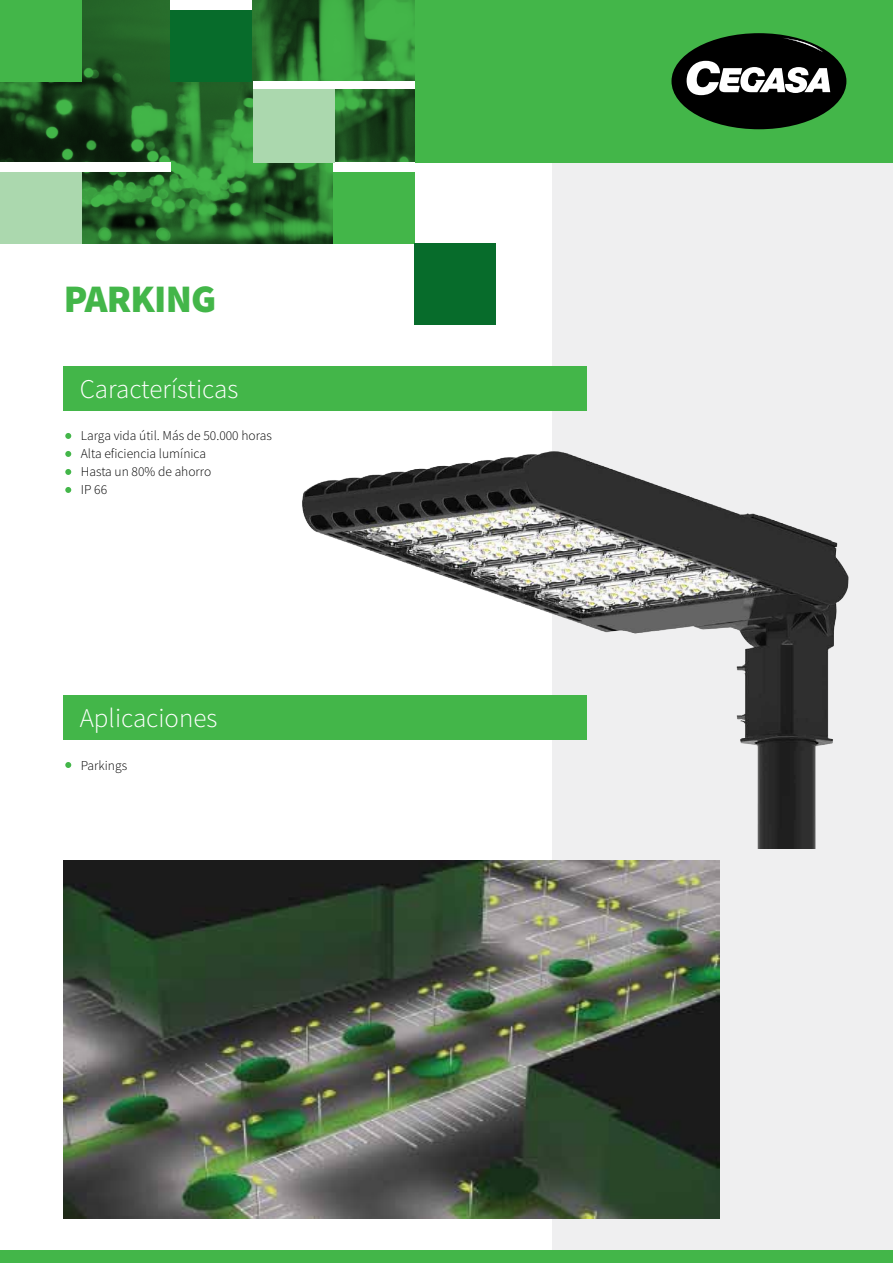
<style>
.page{position:relative;width:893px;height:1263px;background:#fff}
.page>*{position:absolute;margin:0;border:0;box-sizing:border-box;transform-origin:0 0}
.t1{font:900 39px "Source Sans Pro";letter-spacing:-.02em;color:#43b649}
.t2{font:300 27px "Source Sans Pro";color:#fff}
.t3{font:300 13.5px/18px "Source Sans Pro";color:#000}
</style>
<div class="page">
<div style="left:553px;top:0;width:340px;height:1263px;background:#efeff0"></div>
<div style="left:0;top:1250px;width:893px;height:13px;background:#43b649"></div>
<div style="left:0;top:0;width:893px;height:162px;background:#43b649"></div>
<div style="left:671px;top:33px;width:175px;height:96px;background:#000;border-radius:50%"></div>
<svg style="left:784px;top:38px;width:40px;height:14px"></svg>
<svg style="left:686px;top:61px;width:144px;height:34px"></svg>
<svg style="left:0;top:0;width:415px;height:244px;background:#276b2b"></svg>
<div style="left:333px;top:162px;width:82px;height:82px;background:#43b649"></div>
<div style="left:333px;top:162px;width:82px;height:10px;background:#fff"></div>
<div style="left:0;top:162px;width:81px;height:82px;background:#abd8ae"></div>
<div style="left:0;top:162px;width:171px;height:10px;background:#fff"></div>
<div style="left:253px;top:81px;width:81px;height:81px;background:#abd8ae"></div>
<div style="left:253px;top:81px;width:162px;height:7px;background:#fff"></div>
<div style="left:0;top:0;width:81px;height:81px;background:#43b649"></div>
<div style="left:171px;top:0;width:81px;height:81px;background:#076c2b"></div>
<div style="left:171px;top:0;width:81px;height:9px;background:#fff"></div>
<div style="left:415px;top:244px;width:81px;height:81px;background:#076c2b"></div>
<div style="left:64px;top:367px;width:523px;height:44px;background:#43b649"></div>
<div style="left:64px;top:696px;width:523px;height:44px;background:#43b649"></div>
<img style="left:253px;top:411px;width:596px;height:437px">
<img style="left:64px;top:860px;width:656px;height:359px">
<div style="left:65px;top:432px;width:7px;height:8px;background:#43b649;border-radius:50%"></div>
<div style="left:64px;top:431px;width:9px;height:9px;border:2px solid #fff;border-radius:50%"></div>
<div style="left:65px;top:450px;width:7px;height:8px;background:#43b649;border-radius:50%"></div>
<div style="left:64px;top:449px;width:9px;height:9px;border:2px solid #fff;border-radius:50%"></div>
<div style="left:65px;top:468px;width:7px;height:8px;background:#43b649;border-radius:50%"></div>
<div style="left:64px;top:467px;width:9px;height:9px;border:2px solid #fff;border-radius:50%"></div>
<div style="left:65px;top:486px;width:7px;height:8px;background:#43b649;border-radius:50%"></div>
<div style="left:64px;top:485px;width:9px;height:9px;border:2px solid #fff;border-radius:50%"></div>
<div style="left:65px;top:761px;width:7px;height:8px;background:#43b649;border-radius:50%"></div>
<div style="left:64px;top:760px;width:9px;height:9px;border:2px solid #fff;border-radius:50%"></div>
<h1 class="t1" style="left:64px;top:272px;width:154px">PARKING</h1>
<h2 class="t2" style="left:80px;top:372px;width:160px">Características</h2>
<p class="t3" style="left:81px;top:427px;width:193px">Larga vida útil. Más de 50.000 horas<br>Alta eficiencia lumínica<br>Hasta un 80% de ahorro<br>IP 66</p>
<h2 class="t2" style="left:80px;top:701px;width:139px">Aplicaciones</h2>
<p class="t3" style="left:81px;top:756px;width:48px">Parkings</p>
</div>
